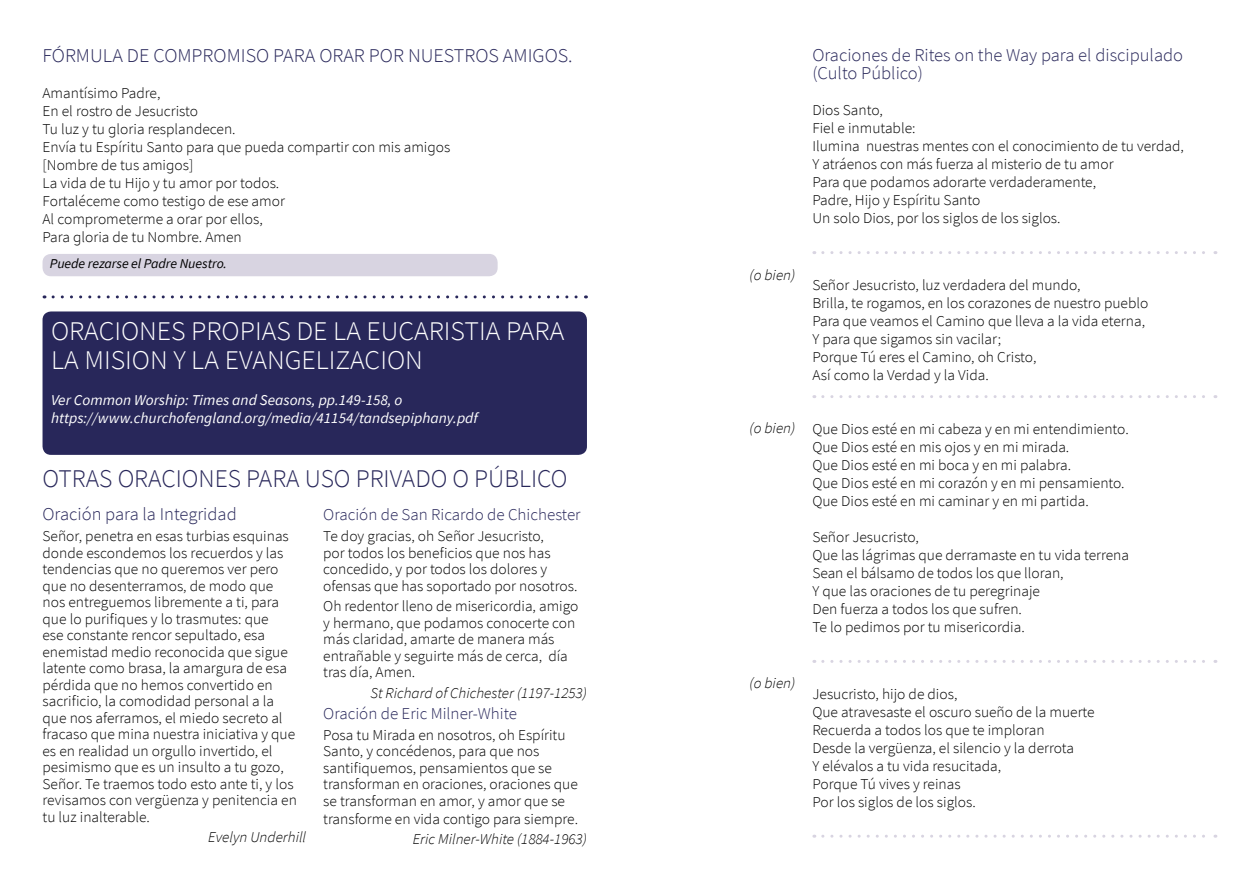
<style>
.page{position:relative;width:1259px;height:893px;background:#fff}
.page>*{position:absolute;margin:0;border:0;box-sizing:border-box;transform-origin:0 0}
.t1{font:300 27px/28.5px "Source Sans Pro";color:#fff}
.t2{font:300 25.5px "Source Sans Pro";color:#28275a}
.t3{font:300 19.5px "Source Sans Pro";color:#28275a}
.t4{font:300 18px/18px "Source Sans Pro";color:#28275a}
.t5{font:300 16.5px "Source Sans Pro";color:#28275a}
.t6{font:300 15px/18px "Source Sans Pro";color:#000}
.t7{font:italic 15px/18px "Source Sans Pro";color:#fff}
.t8{font:italic 300 15px "Source Sans Pro";color:#000}
.t9{font:italic 13.5px "Source Sans Pro";letter-spacing:-.005em;color:#000}
</style>
<div class="page">
<svg style="left:823px;top:251px;width:393px;height:3px"></svg>
<svg style="left:823px;top:395px;width:393px;height:3px"></svg>
<svg style="left:823px;top:660px;width:393px;height:3px"></svg>
<svg style="left:823px;top:835px;width:393px;height:3px"></svg>
<div style="left:43px;top:254px;width:454px;height:22px;background:#d8d4e1;border-radius:9px"></div>
<svg style="left:53px;top:295px;width:533px;height:3px"></svg>
<div style="left:43px;top:311px;width:544px;height:144px;background:#28275a;border-radius:9px"></div>
<h3 class="t3" style="left:43px;top:44px;width:531px">FÓRMULA DE COMPROMISO PARA ORAR POR NUESTROS AMIGOS.</h3>
<p class="t6" style="left:43px;top:85px;width:409px">Amantísimo Padre,<br>En el rostro de Jesucristo<br>Tu luz y tu gloria resplandecen.<br>Envía tu Espíritu Santo para que pueda compartir con mis amigos [Nombre de tus amigos]<br>La vida de tu Hijo y tu amor por todos.<br>Fortaléceme como testigo de ese amor<br>Al comprometerme a orar por ellos,<br>Para gloria de tu Nombre. Amen</p>
<p class="t9" style="left:50px;top:255px;width:179px">Puede rezarse el Padre Nuestro.</p>
<h1 class="t1" style="left:51px;top:317px;width:515px">ORACIONES PROPIAS DE LA EUCARISTIA PARA<br>LA MISION Y LA EVANGELIZACION</h1>
<p class="t7" style="left:51px;top:391px;width:428px">Ver Common Worship: Times and Seasons, pp.149-158, o https://www.churchofengland.org/media/41154/tandsepiphany.pdf</p>
<h2 class="t2" style="left:43px;top:463px;width:526px">OTRAS ORACIONES PARA USO PRIVADO O PÚBLICO</h2>
<p class="t4" style="left:43px;top:505px;width:196px">Oración para la Integridad</p>
<p class="t6" style="left:43px;top:528px;width:256px;line-height:16.5px">Señor, penetra en esas turbias esquinas donde escondemos los recuerdos y las tendencias que no queremos ver pero que no desenterramos, de modo que nos entreguemos libremente a ti, para que lo purifiques y lo trasmutes: que<br>ese constante rencor sepultado, esa enemistad medio reconocida que sigue latente como brasa, la amargura de esa pérdida que no hemos convertido en sacrificio, la comodidad personal a la que nos aferramos, el miedo secreto al fracaso que mina nuestra iniciativa y que es en realidad un orgullo invertido, el pesimismo que es un insulto a tu gozo, Señor. Te traemos todo esto ante ti, y los revisamos con vergüenza y penitencia en tu luz inalterable.</p>
<p class="t8" style="left:208px;top:828px;width:99px">Evelyn Underhill</p>
<p class="t5" style="left:323px;top:505px;width:259px">Oración de San Ricardo de Chichester</p>
<p class="t6" style="left:323px;top:528px;width:256px;line-height:16.5px">Te doy gracias, oh Señor Jesucristo,<br>por todos los beneficios que nos has concedido, y por todos los dolores y ofensas que has soportado por nosotros.</p>
<p class="t6" style="left:323px;top:598px;width:257px;line-height:16.5px">Oh redentor lleno de misericordia, amigo y hermano, que podamos conocerte con más claridad, amarte de manera más entrañable y seguirte más de cerca, día tras día, Amen.</p>
<p class="t8" style="left:370px;top:684px;width:218px">St Richard of Chichester (1197-1253)</p>
<p class="t5" style="left:323px;top:703px;width:195px">Oración de Eric Milner-White</p>
<p class="t6" style="left:323px;top:726px;width:256px;line-height:16.5px">Posa tu Mirada en nosotros, oh Espíritu Santo, y concédenos, para que nos santifiquemos, pensamientos que se transforman en oraciones, oraciones que se transforman en amor, y amor que se</p>
<p class="t6" style="left:323px;top:810px;width:256px">transforme en vida contigo para siempre.</p>
<p class="t8" style="left:413px;top:830px;width:176px">Eric Milner-White (1884-1963)</p>
<p class="t8" style="left:749px;top:266px;width:47px">(o bien)</p>
<p class="t8" style="left:749px;top:419px;width:47px">(o bien)</p>
<p class="t8" style="left:749px;top:674px;width:47px">(o bien)</p>
<p class="t4" style="left:812px;top:46px;width:372px">Oraciones de Rites on the Way para el discipulado (Culto Público)</p>
<p class="t6" style="left:812px;top:101px;width:373px">Dios Santo,<br>Fiel e inmutable:<br>Ilumina nuestras mentes con el conocimiento de tu verdad, Y atráenos con más fuerza al misterio de tu amor<br>Para que podamos adorarte verdaderamente,<br>Padre, Hijo y Espíritu Santo<br>Un solo Dios, por los siglos de los siglos.</p>
<p class="t6" style="left:812px;top:276px;width:337px">Señor Jesucristo, luz verdadera del mundo,<br>Brilla, te rogamos, en los corazones de nuestro pueblo Para que veamos el Camino que lleva a la vida eterna, Y para que sigamos sin vacilar;<br>Porque Tú eres el Camino, oh Cristo,<br>Así como la Verdad y la Vida.</p>
<p class="t6" style="left:812px;top:420px;width:318px">Que Dios esté en mi cabeza y en mi entendimiento.<br>Que Dios esté en mis ojos y en mi mirada.<br>Que Dios esté en mi boca y en mi palabra.<br>Que Dios esté en mi corazón y en mi pensamiento.<br>Que Dios esté en mi caminar y en mi partida.</p>
<p class="t6" style="left:812px;top:528px;width:318px">Señor Jesucristo,<br>Que las lágrimas que derramaste en tu vida terrena Sean el bálsamo de todos los que lloran,<br>Y que las oraciones de tu peregrinaje<br>Den fuerza a todos los que sufren.<br>Te lo pedimos por tu misericordia.</p>
<p class="t6" style="left:812px;top:685px;width:284px">Jesucristo, hijo de dios,<br>Que atravesaste el oscuro sueño de la muerte Recuerda a todos los que te imploran<br>Desde la vergüenza, el silencio y la derrota<br>Y elévalos a tu vida resucitada,<br>Porque Tú vives y reinas<br>Por los siglos de los siglos.</p>
</div>
